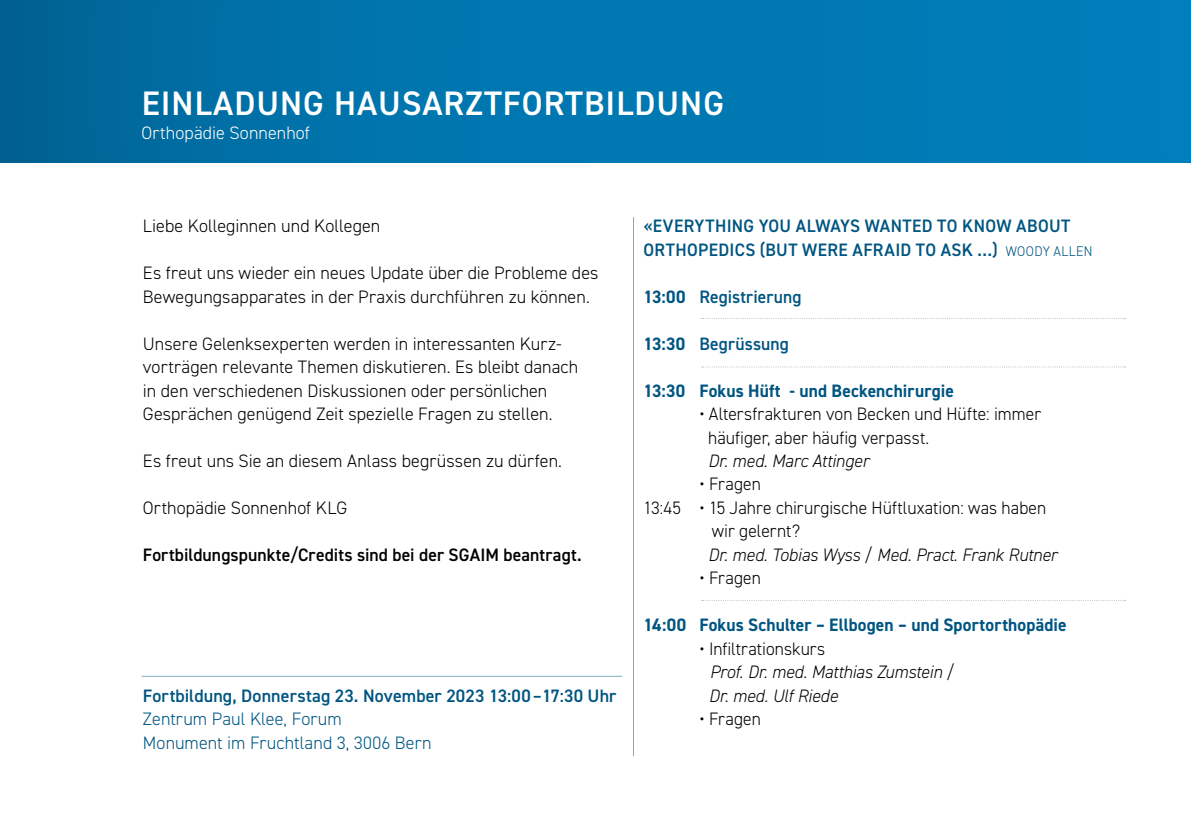
<style>
.page{position:relative;width:1191px;height:840px;background:#fff}
.page>*{position:absolute;margin:0;border:0;box-sizing:border-box;transform-origin:0 0}
.t1{font:600 34px "DIN2014";letter-spacing:.03em;color:#fff}
.t2{font:300 18px/23.4px "DIN2014";color:#000}
.t3{font:600 18px/23.4px "DIN2014";letter-spacing:.015em;color:#005581}
.t4{font:italic 300 18px/23.4px "DIN2014";letter-spacing:-.005em;color:#000}
.t5{font:700 18px "DIN2014";letter-spacing:.01em;color:#005581}
.t6{font:600 18px "DIN2014";letter-spacing:.005em;color:#000}
.t7{font:300 18px/23.4px "DIN2014";letter-spacing:.005em;color:#005581}
.t8{font:300 18px "DIN2014";letter-spacing:.005em;color:#fff}
.s1{font-weight:300;font-size:14px}
.s2{font-weight:700}
</style>
<div class="page">
<div style="left:0;top:0;width:1191px;height:162px;background:linear-gradient(to right,#00699d,#0081bf)"></div>
<hr style="left:633px;top:217px;width:1px;height:538px;background:#005581">
<hr style="left:141px;top:675px;width:481px;height:1px;background:#005581">
<svg style="left:701px;top:366px;width:424px;height:1px"></svg>
<svg style="left:701px;top:318px;width:424px;height:1px"></svg>
<h1 class="t1" style="left:142px;top:81px;width:584px">EINLADUNG HAUSARZTFORTBILDUNG</h1>
<p class="t8" style="left:141px;top:121px;width:170px">Orthopädie Sonnenhof</p>
<p class="t2" style="left:143px;top:214px;width:239px">Liebe Kolleginnen und Kollegen</p>
<p class="t2" style="left:143px;top:261px;width:457px">Es freut uns wieder ein neues Update über die Probleme des<br>Bewegungsapparates in der Praxis durchführen zu können.</p>
<p class="t2" style="left:143px;top:331px;width:437px">Unsere Gelenksexperten werden in interessanten Kurz&shy;vorträgen relevante Themen diskutieren. Es bleibt danach in den verschiedenen Diskussionen oder persönlichen Gesprächen genügend Zeit spezielle Fragen zu stellen.</p>
<p class="t2" style="left:143px;top:449px;width:421px">Es freut uns Sie an diesem Anlass begrüssen zu dürfen.</p>
<p class="t2" style="left:143px;top:496px;width:206px">Orthopädie Sonnenhof KLG</p>
<p class="t6" style="left:143px;top:542px;width:440px">Fortbildungspunkte/Credits sind bei der SGAIM beantragt.</p>
<p class="t3" style="left:143px;top:683px;width:475px">Fortbildung, Donnerstag 23. November 2023 13:00 – 17:30 Uhr</p>
<p class="t7" style="left:143px;top:707px;width:290px">Zentrum Paul Klee, Forum<br>Monument im Fruchtland 3, 3006 Bern</p>
<p class="t3" style="left:643px;top:214px;width:450px">«EVERYTHING YOU ALWAYS WANTED TO KNOW ABOUT<br>ORTHOPEDICS (BUT WERE AFRAID TO ASK …) <span class="s1">WOODY ALLEN</span></p>
<p class="t3" style="left:643px;top:284px;width:160px"><span class="s2">13:00</span> Registrierung</p>
<p class="t3" style="left:643px;top:331px;width:147px"><span class="s2">13:30</span> Begrüssung</p>
<p class="t5" style="left:643px;top:378px;width:312px">13:30 Fokus Hüft - und Beckenchirurgie</p>
<p class="t2" style="left:708px;top:402px;width:334px;text-indent:-9px">• Altersfrakturen von Becken und Hüfte: immer häufiger, aber häufig verpasst.</p>
<p class="t4" style="left:708px;top:449px;width:162px">Dr. med. Marc Attinger</p>
<p class="t2" style="left:699px;top:472px;width:63px">• Fragen</p>
<p class="t2" style="left:643px;top:496px;width:404px">13:45 • 15 Jahre chirurgische Hüftluxation: was haben</p>
<p class="t2" style="left:712px;top:519px;width:90px">wir gelernt?</p>
<p class="t4" style="left:708px;top:542px;width:351px">Dr. med. Tobias Wyss / Med. Pract. Frank Rutner</p>
<p class="t2" style="left:699px;top:566px;width:63px">• Fragen</p>
<p class="t5" style="left:643px;top:612px;width:424px">14:00 Fokus Schulter – Ellbogen – und Sportorthopädie</p>
<p class="t2" style="left:699px;top:636px;width:127px">• Infiltrationskurs</p>
<p class="t4" style="left:708px;top:660px;width:247px">Prof. Dr. med. Matthias Zumstein /<br>Dr. med. Ulf Riede</p>
<p class="t2" style="left:699px;top:706px;width:63px">• Fragen</p>
</div>
